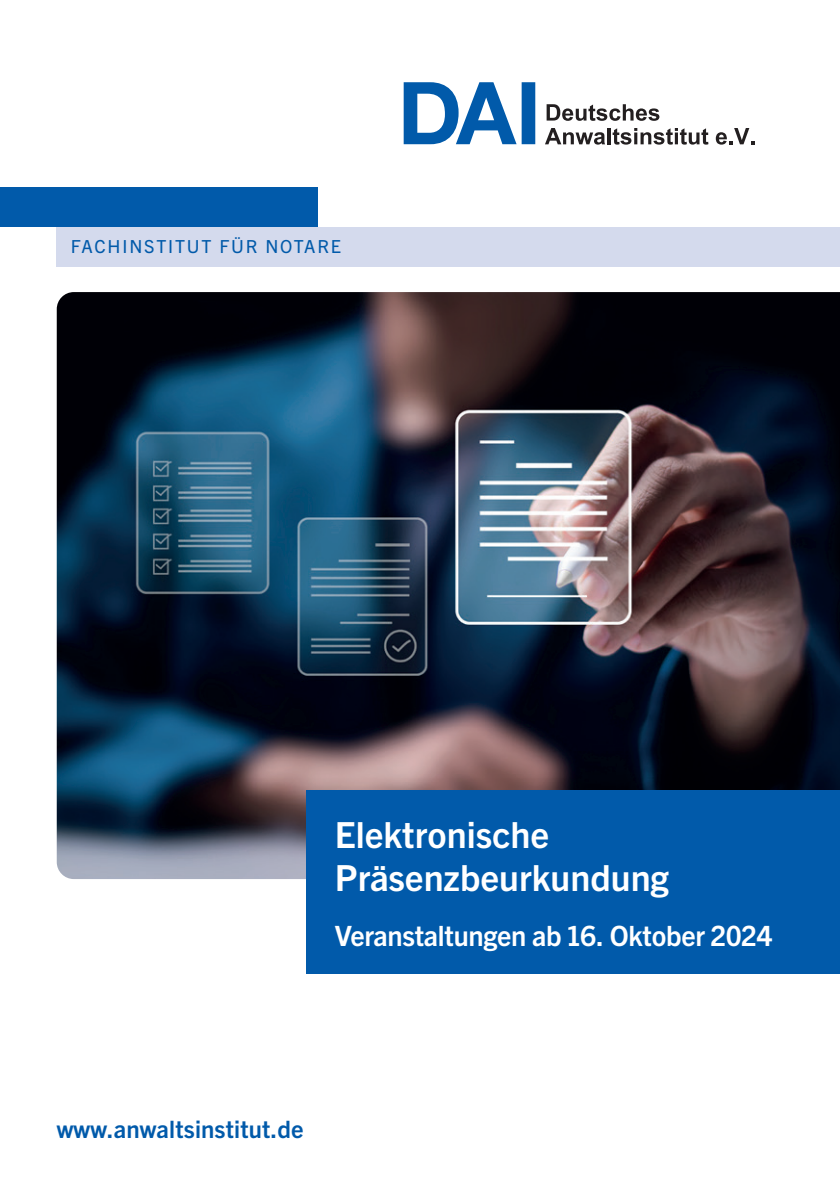
<style>
.page{position:relative;width:840px;height:1191px;background:#fff}
.page>*{position:absolute;margin:0;border:0;box-sizing:border-box;transform-origin:0 0}
.t1{font:700 36px/43.2px "Trade Gothic Next LT Pro";color:#fff}
.t2{font:700 28px "Trade Gothic Next LT Pro";letter-spacing:-.01em;color:#fff}
.t3{font:700 24px "Trade Gothic Next LT Pro";letter-spacing:.005em;color:#015aaa}
.t4{font:18px "Trade Gothic Next LT Pro";letter-spacing:.1em;color:#015aaa}
</style>
<div class="page">
<svg style="left:545px;top:128px;width:59px;height:17px"></svg>
<hr style="left:607px;top:128px;width:3px;height:16px;background:#231f20">
<svg style="left:612px;top:128px;width:96px;height:17px"></svg>
<svg style="left:715px;top:128px;width:38px;height:17px"></svg>
<svg style="left:546px;top:104px;width:113px;height:17px"></svg>
<svg style="left:403px;top:82px;width:132px;height:62px"></svg>
<div style="left:0;top:187px;width:317px;height:40px;background:#015aaa"></div>
<div style="left:57px;top:227px;width:782px;height:39px;background:#d4daed"></div>
<img style="left:57px;top:292px;width:782px;height:587px">
<div style="left:306px;top:790px;width:533px;height:183px;background:#015aaa"></div>
<p class="t4" style="left:71px;top:233px;width:271px">FACHINSTITUT FÜR NOTARE</p>
<p class="t1" style="left:334px;top:810px;width:335px">Elektronische<br>Präsenzbeurkundung</p>
<p class="t2" style="left:334px;top:916px;width:439px">Veranstaltungen ab 16. Oktober 2024</p>
<p class="t3" style="left:57px;top:1112px;width:248px">www.anwaltsinstitut.de</p>
</div>
